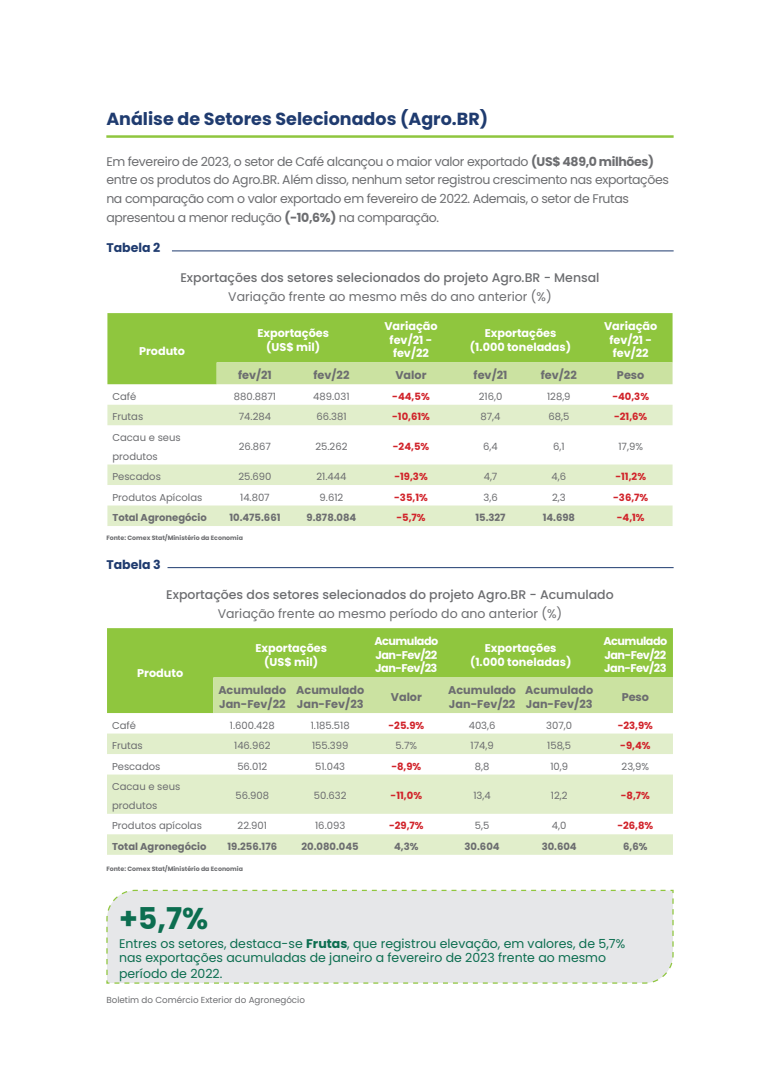
<style>
.page{position:relative;width:780px;height:1088px;background:#fff}
.page>*{position:absolute;margin:0;border:0;box-sizing:border-box;transform-origin:0 0}
.t1{font:700 30px "Poppins";color:#0c6e50}
.t2{font:700 17.5px "Poppins";color:#1f3b6f}
.t3{font:12.5px/18.8px "Poppins";letter-spacing:-.03em;color:#6c6d70}
.t4{font:12.5px/13.8px "Poppins";color:#0c6e50}
.t5{font:500 12.5px "Poppins";color:#6c6d70}
.t6{font:12.5px "Poppins";color:#6c6d70}
.t7{font:700 12.5px "Poppins";color:#1f3b6f}
.t8{font:700 11.25px/13.8px "Poppins";color:#fff;text-align:center}
.t9{font:700 11.25px/13.8px "Poppins";color:#6c6d70}
.t10{font:10px/18.8px "Poppins";color:#6c6d70}
.t11{font:700 10px "Poppins";color:#d1232a}
.t12{font:700 10px "Poppins";color:#6c6d70}
.t13{font:8.75px "Poppins";color:#6c6d70}
.t14{font:700 6.25px "Poppins";color:#6c6d70}
.s1{font-weight:700}
</style>
<div class="page">
<hr style="left:106px;top:135px;width:567px;height:3px;background:#8fc63e">
<hr style="left:172px;top:251px;width:501px;height:1px;background:#1f3b6f">
<div style="left:107px;top:313px;width:565px;height:71px;background:#8fc63e"></div>
<div style="left:217px;top:362px;width:455px;height:22px;background:#cbe2a1"></div>
<svg style="left:107px;top:405px;width:565px;height:121px"></svg>
<div style="left:107px;top:628px;width:566px;height:85px;background:#8fc63e"></div>
<div style="left:213px;top:677px;width:460px;height:36px;background:#cbe2a1"></div>
<svg style="left:107px;top:733px;width:566px;height:122px;fill:#e1eecb"></svg>
<hr style="left:167px;top:567px;width:506px;height:1px;background:#1f3b6f">
<div style="left:106px;top:889px;width:568px;height:95px;background:#e6e7e9"></div>
<h2 class="t2" style="left:106px;top:108px;width:383px">Análise de Setores Selecionados (Agro.BR)</h2>
<p class="t3" style="left:106px;top:152px;width:564px">Em fevereiro de 2023, o setor de Café alcançou o maior valor exportado <span class="s1">(US$ 489,0 milhões) </span>entre os produtos do Agro.BR. Além disso, nenhum setor registrou crescimento nas exportações na comparação com o valor exportado em fevereiro de 2022. Ademais, o setor de Frutas apresentou a menor redução <span class="s1">(-10,6%)</span> na comparação.</p>
<p class="t7" style="left:106px;top:240px;width:56px">Tabela 2</p>
<p class="t5" style="left:180px;top:270px;width:420px">Exportações dos setores selecionados do projeto Agro.BR - Mensal</p>
<p class="t6" style="left:228px;top:289px;width:325px">Variação frente ao mesmo mês do ano anterior (%)</p>
<p class="t8" style="left:139px;top:344px;width:47px">Produto</p>
<p class="t8" style="left:257px;top:326px;width:73px">Exportações (US$ mil)</p>
<p class="t8" style="left:384px;top:319px;width:55px">Variação fev/21 - fev/22</p>
<p class="t8" style="left:470px;top:326px;width:103px">Exportações (1.000 toneladas)</p>
<p class="t8" style="left:604px;top:319px;width:55px">Variação fev/21 - fev/22</p>
<p class="t9" style="left:238px;top:368px;width:35px">fev/21</p>
<p class="t9" style="left:313px;top:368px;width:37px">fev/22</p>
<p class="t9" style="left:395px;top:368px;width:33px">Valor</p>
<p class="t9" style="left:473px;top:368px;width:35px">fev/21</p>
<p class="t9" style="left:541px;top:368px;width:37px">fev/22</p>
<p class="t9" style="left:617px;top:368px;width:29px">Peso</p>
<p class="t10" style="left:112px;top:387px;width:25px">Café</p>
<p class="t10" style="left:234px;top:387px;width:44px">880.8871</p>
<p class="t10" style="left:313px;top:387px;width:38px">489.031</p>
<p class="t11" style="left:392px;top:390px;width:39px">-44,5%</p>
<p class="t10" style="left:478px;top:387px;width:25px">216,0</p>
<p class="t10" style="left:547px;top:387px;width:25px">128,9</p>
<p class="t11" style="left:612px;top:390px;width:38px">-40,3%</p>
<p class="t10" style="left:112px;top:407px;width:32px">Frutas</p>
<p class="t10" style="left:239px;top:407px;width:34px">74.284</p>
<p class="t10" style="left:316px;top:407px;width:32px">66.381</p>
<p class="t11" style="left:392px;top:411px;width:39px">-10,61%</p>
<p class="t10" style="left:480px;top:407px;width:22px">87,4</p>
<p class="t10" style="left:548px;top:407px;width:22px">68,5</p>
<p class="t11" style="left:614px;top:411px;width:35px">-21,6%</p>
<p class="t10" style="left:112px;top:428px;width:70px">Cacau e seus produtos</p>
<p class="t10" style="left:239px;top:437px;width:34px">26.867</p>
<p class="t10" style="left:315px;top:437px;width:33px">25.262</p>
<p class="t11" style="left:393px;top:441px;width:38px">-24,5%</p>
<p class="t10" style="left:483px;top:437px;width:16px">6,4</p>
<p class="t10" style="left:553px;top:437px;width:13px">6,1</p>
<p class="t10" style="left:618px;top:437px;width:26px">17,9%</p>
<p class="t10" style="left:112px;top:467px;width:50px">Pescados</p>
<p class="t10" style="left:238px;top:467px;width:35px">25.690</p>
<p class="t10" style="left:316px;top:467px;width:31px">21.444</p>
<p class="t11" style="left:394px;top:471px;width:35px">-19,3%</p>
<p class="t10" style="left:483px;top:467px;width:15px">4,7</p>
<p class="t10" style="left:551px;top:467px;width:16px">4,6</p>
<p class="t11" style="left:615px;top:471px;width:32px">-11,2%</p>
<p class="t10" style="left:112px;top:488px;width:91px">Produtos Apícolas</p>
<p class="t10" style="left:240px;top:488px;width:31px">14.807</p>
<p class="t10" style="left:319px;top:488px;width:25px">9.612</p>
<p class="t11" style="left:394px;top:491px;width:35px">-35,1%</p>
<p class="t10" style="left:483px;top:488px;width:16px">3,6</p>
<p class="t10" style="left:552px;top:488px;width:15px">2,3</p>
<p class="t11" style="left:613px;top:491px;width:37px">-36,7%</p>
<p class="t12" style="left:112px;top:512px;width:96px">Total Agronegócio</p>
<p class="t12" style="left:229px;top:512px;width:53px">10.475.661</p>
<p class="t12" style="left:306px;top:512px;width:51px">9.878.084</p>
<p class="t11" style="left:396px;top:512px;width:31px">-5,7%</p>
<p class="t12" style="left:475px;top:512px;width:32px">15.327</p>
<p class="t12" style="left:542px;top:512px;width:34px">14.698</p>
<p class="t11" style="left:616px;top:512px;width:29px">-4,1%</p>
<p class="t14" style="left:106px;top:534px;width:138px">Fonte: Comex Stat/Ministério da Economia</p>
<p class="t7" style="left:106px;top:557px;width:56px">Tabela 3</p>
<p class="t5" style="left:166px;top:587px;width:449px">Exportações dos setores selecionados do projeto Agro.BR - Acumulado</p>
<p class="t6" style="left:218px;top:606px;width:346px">Variação frente ao mesmo período do ano anterior (%)</p>
<p class="t8" style="left:137px;top:666px;width:47px">Produto</p>
<p class="t8" style="left:255px;top:641px;width:73px">Exportações (US$ mil)</p>
<p class="t8" style="left:374px;top:634px;width:65px;text-align:justify">Acumulado Jan-Fev/22<br>Jan-Fev/23</p>
<p class="t8" style="left:470px;top:641px;width:103px">Exportações (1.000 toneladas)</p>
<p class="t8" style="left:603px;top:634px;width:65px;text-align:justify">Acumulado Jan-Fev/22<br>Jan-Fev/23</p>
<p class="t9" style="left:218px;top:683px;width:69px">Acumulado<br>Jan-Fev/22</p>
<p class="t9" style="left:296px;top:683px;width:69px">Acumulado<br>Jan-Fev/23</p>
<p class="t9" style="left:391px;top:690px;width:33px">Valor</p>
<p class="t9" style="left:448px;top:683px;width:69px">Acumulado<br>Jan-Fev/22</p>
<p class="t9" style="left:525px;top:683px;width:69px">Acumulado<br>Jan-Fev/23</p>
<p class="t9" style="left:621px;top:690px;width:29px">Peso</p>
<p class="t10" style="left:112px;top:716px;width:25px">Café</p>
<p class="t10" style="left:230px;top:716px;width:46px">1.600.428</p>
<p class="t10" style="left:311px;top:716px;width:40px">1.185.518</p>
<p class="t11" style="left:388px;top:719px;width:37px">-25.9%</p>
<p class="t10" style="left:468px;top:716px;width:28px">403,6</p>
<p class="t10" style="left:546px;top:716px;width:27px">307,0</p>
<p class="t11" style="left:617px;top:719px;width:37px">-23,9%</p>
<p class="t10" style="left:112px;top:736px;width:32px">Frutas</p>
<p class="t10" style="left:234px;top:736px;width:38px">146.962</p>
<p class="t10" style="left:312px;top:736px;width:38px">155.399</p>
<p class="t10" style="left:395px;top:736px;width:23px">5.7%</p>
<p class="t10" style="left:470px;top:736px;width:25px">174,9</p>
<p class="t10" style="left:547px;top:736px;width:26px">158,5</p>
<p class="t11" style="left:620px;top:740px;width:32px">-9,4%</p>
<p class="t10" style="left:112px;top:757px;width:50px">Pescados</p>
<p class="t10" style="left:237px;top:757px;width:31px">56.012</p>
<p class="t10" style="left:315px;top:757px;width:32px">51.043</p>
<p class="t11" style="left:391px;top:760px;width:31px">-8,9%</p>
<p class="t10" style="left:475px;top:757px;width:16px">8,8</p>
<p class="t10" style="left:550px;top:757px;width:19px">10,9</p>
<p class="t10" style="left:621px;top:757px;width:29px">23,9%</p>
<p class="t10" style="left:112px;top:777px;width:70px">Cacau e seus produtos</p>
<p class="t10" style="left:235px;top:786px;width:35px">56.908</p>
<p class="t10" style="left:314px;top:786px;width:34px">50.632</p>
<p class="t11" style="left:390px;top:790px;width:33px">-11,0%</p>
<p class="t10" style="left:473px;top:786px;width:19px">13,4</p>
<p class="t10" style="left:551px;top:786px;width:18px">12,2</p>
<p class="t11" style="left:620px;top:790px;width:31px">-8,7%</p>
<p class="t10" style="left:112px;top:816px;width:91px">Produtos apícolas</p>
<p class="t10" style="left:237px;top:816px;width:31px">22.901</p>
<p class="t10" style="left:315px;top:816px;width:32px">16.093</p>
<p class="t11" style="left:389px;top:820px;width:36px">-29,7%</p>
<p class="t10" style="left:475px;top:816px;width:16px">5,5</p>
<p class="t10" style="left:552px;top:816px;width:16px">4,0</p>
<p class="t11" style="left:617px;top:820px;width:37px">-26,8%</p>
<p class="t12" style="left:112px;top:840px;width:96px">Total Agronegócio</p>
<p class="t12" style="left:227px;top:840px;width:51px">19.256.176</p>
<p class="t12" style="left:301px;top:840px;width:59px">20.080.045</p>
<p class="t12" style="left:394px;top:840px;width:26px">4,3%</p>
<p class="t12" style="left:464px;top:840px;width:37px">30.604</p>
<p class="t12" style="left:541px;top:840px;width:37px">30.604</p>
<p class="t12" style="left:623px;top:840px;width:26px">6,6%</p>
<p class="t14" style="left:106px;top:865px;width:138px">Fonte: Comex Stat/Ministério da Economia</p>
<h1 class="t1" style="left:119px;top:901px;width:91px">+5,7%</h1>
<p class="t4" style="left:119px;top:936px;width:507px">Entres os setores, destaca-se <span class="s1">Frutas</span>, que registrou elevação, em valores, de 5,7% nas exportações acumuladas de janeiro a fevereiro de 2023 frente ao mesmo</p>
<p class="t4" style="left:119px;top:967px;width:105px">período de 2022.</p>
<p class="t13" style="left:106px;top:995px;width:200px">Boletim do Comércio Exterior do Agronegócio</p>
</div>
